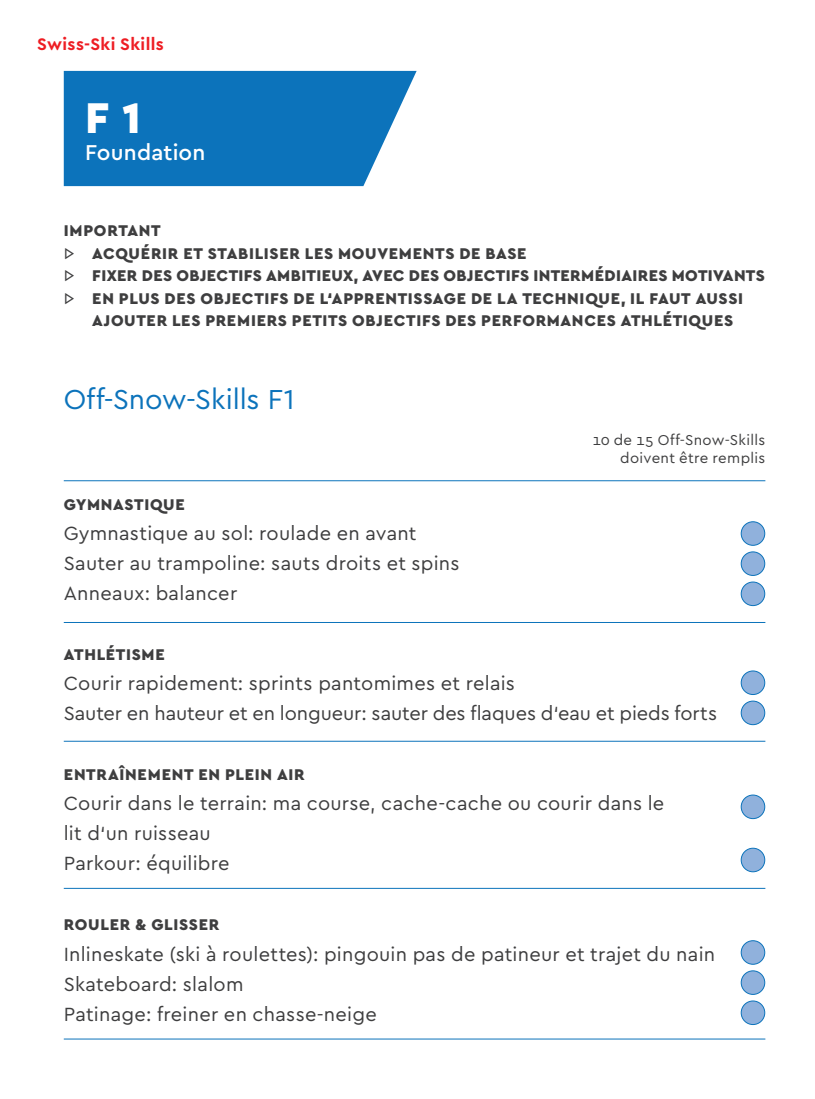
<style>
.page{position:relative;width:815px;height:1099px;background:#fff}
.page>*{position:absolute;margin:0;border:0;box-sizing:border-box;transform-origin:0 0}
.t1{font:900 45px "Cera";color:#fff}
.t2{font:28.75px "Cera";letter-spacing:-.005em;color:#0c73bb}
.t3{font:500 22.5px "Cera";letter-spacing:.01em;color:#fff}
.t4{font:20px/30px "Cera";letter-spacing:.015em;color:#3e3e3f}
.t5{font:20px/30px "Cera";letter-spacing:-.005em;color:#3e3e3f}
.t6{font:700 17.5px "Cera";letter-spacing:.02em;color:#ee1d23}
.t7{font:900 16.25px "Cera";letter-spacing:.04em;color:#3e3e3f}
.t8{font:900 16.25px "Cera";letter-spacing:.02em;color:#3e3e3f}
.t9{font:15px/18px "Cera";letter-spacing:.02em;color:#3e3e3f;text-align:right}
.s1{font-weight:400}
</style>
<div class="page">
<svg style="left:64px;top:71px;width:353px;height:115px;background:#1e7dc0"></svg>
<hr style="left:64px;top:1038px;width:701px;height:1px;background:#0c73bb">
<div style="left:741px;top:552px;width:24px;height:23px;background:#90b1dc;border-radius:50%"></div>
<div style="left:741px;top:551px;width:24px;height:24px;border:1px solid #0c73bb;border-radius:50%"></div>
<hr style="left:64px;top:480px;width:701px;height:1px;background:#0c73bb">
<hr style="left:64px;top:622px;width:701px;height:1px;background:#0c73bb">
<hr style="left:64px;top:740px;width:701px;height:1px;background:#0c73bb">
<hr style="left:64px;top:887px;width:701px;height:1px;background:#0c73bb">
<div style="left:741px;top:521px;width:24px;height:24px;background:#90b1dc;border-radius:50%"></div>
<div style="left:741px;top:521px;width:24px;height:24px;border:1px solid #0c73bb;border-radius:50%"></div>
<div style="left:741px;top:582px;width:24px;height:23px;background:#90b1dc;border-radius:50%"></div>
<div style="left:741px;top:581px;width:24px;height:25px;border:1px solid #0c73bb;border-radius:50%"></div>
<div style="left:741px;top:671px;width:24px;height:23px;background:#90b1dc;border-radius:50%"></div>
<div style="left:741px;top:670px;width:24px;height:24px;border:1px solid #0c73bb;border-radius:50%"></div>
<div style="left:741px;top:701px;width:24px;height:23px;background:#90b1dc;border-radius:50%"></div>
<div style="left:741px;top:700px;width:24px;height:25px;border:1px solid #0c73bb;border-radius:50%"></div>
<div style="left:741px;top:795px;width:24px;height:23px;background:#90b1dc;border-radius:50%"></div>
<div style="left:741px;top:794px;width:24px;height:25px;border:1px solid #0c73bb;border-radius:50%"></div>
<div style="left:741px;top:848px;width:24px;height:23px;background:#90b1dc;border-radius:50%"></div>
<div style="left:741px;top:847px;width:24px;height:25px;border:1px solid #0c73bb;border-radius:50%"></div>
<div style="left:741px;top:970px;width:24px;height:24px;background:#90b1dc;border-radius:50%"></div>
<div style="left:741px;top:970px;width:24px;height:24px;border:1px solid #0c73bb;border-radius:50%"></div>
<div style="left:741px;top:940px;width:24px;height:24px;background:#90b1dc;border-radius:50%"></div>
<div style="left:741px;top:940px;width:24px;height:24px;border:1px solid #0c73bb;border-radius:50%"></div>
<div style="left:741px;top:1000px;width:24px;height:24px;background:#90b1dc;border-radius:50%"></div>
<div style="left:741px;top:1000px;width:24px;height:24px;border:1px solid #0c73bb;border-radius:50%"></div>
<p class="t6" style="left:37px;top:32px;width:128px">Swiss-Ski Skills</p>
<h1 class="t1" style="left:85px;top:88px;width:58px">F 1</h1>
<p class="t3" style="left:85px;top:138px;width:122px">Foundation</p>
<p class="t7" style="left:64px;top:220px;width:98px">IMPORTANT</p>
<p class="t7" style="left:64px;top:242px;width:464px"><span class="s1">▷</span> ACQUÉRIR ET STABILISER LES MOUVEMENTS DE BASE</p>
<p class="t8" style="left:64px;top:265px;width:702px"><span class="s1">▷</span> FIXER DES OBJECTIFS AMBITIEUX, AVEC DES OBJECTIFS INTERMÉDIAIRES MOTIVANTS</p>
<p class="t7" style="left:64px;top:287px;width:681px"><span class="s1">▷</span> EN PLUS DES OBJECTIFS DE L‘APPRENTISSAGE DE LA TECHNIQUE, IL FAUT AUSSI</p>
<p class="t7" style="left:92px;top:310px;width:643px">AJOUTER LES PREMIERS PETITS OBJECTIFS DES PERFORMANCES ATHLÉTIQUES</p>
<h2 class="t2" style="left:64px;top:380px;width:232px">Off-Snow-Skills F1</h2>
<p class="t7" style="left:64px;top:494px;width:122px">GYMNASTIQUE</p>
<p class="t4" style="left:64px;top:517px;width:397px">Gymnastique au sol: roulade en avant<br>Sauter au trampoline: sauts droits et spins<br>Anneaux: balancer</p>
<p class="t9" style="left:593px;top:430px;width:174px">10 de 15 Off-Snow-Skills doivent être remplis</p>
<p class="t7" style="left:64px;top:644px;width:102px">ATHLÉTISME</p>
<p class="t5" style="left:64px;top:667px;width:655px">Courir rapidement: sprints pantomimes et relais<br>Sauter en hauteur et en longueur: sauter des flaques d‘eau et pieds forts</p>
<p class="t7" style="left:64px;top:764px;width:242px">ENTRAÎNEMENT EN PLEIN AIR</p>
<p class="t4" style="left:64px;top:787px;width:602px">Courir dans le terrain: ma course, cache-cache ou courir dans le lit d‘un ruisseau<br>Parkour: équilibre</p>
<p class="t7" style="left:64px;top:914px;width:157px">ROULER &amp; GLISSER</p>
<p class="t4" style="left:64px;top:937px;width:653px">Inlineskate (ski à roulettes): pingouin pas de patineur et trajet du nain<br>Skateboard: slalom<br>Patinage: freiner en chasse-neige</p>
</div>
